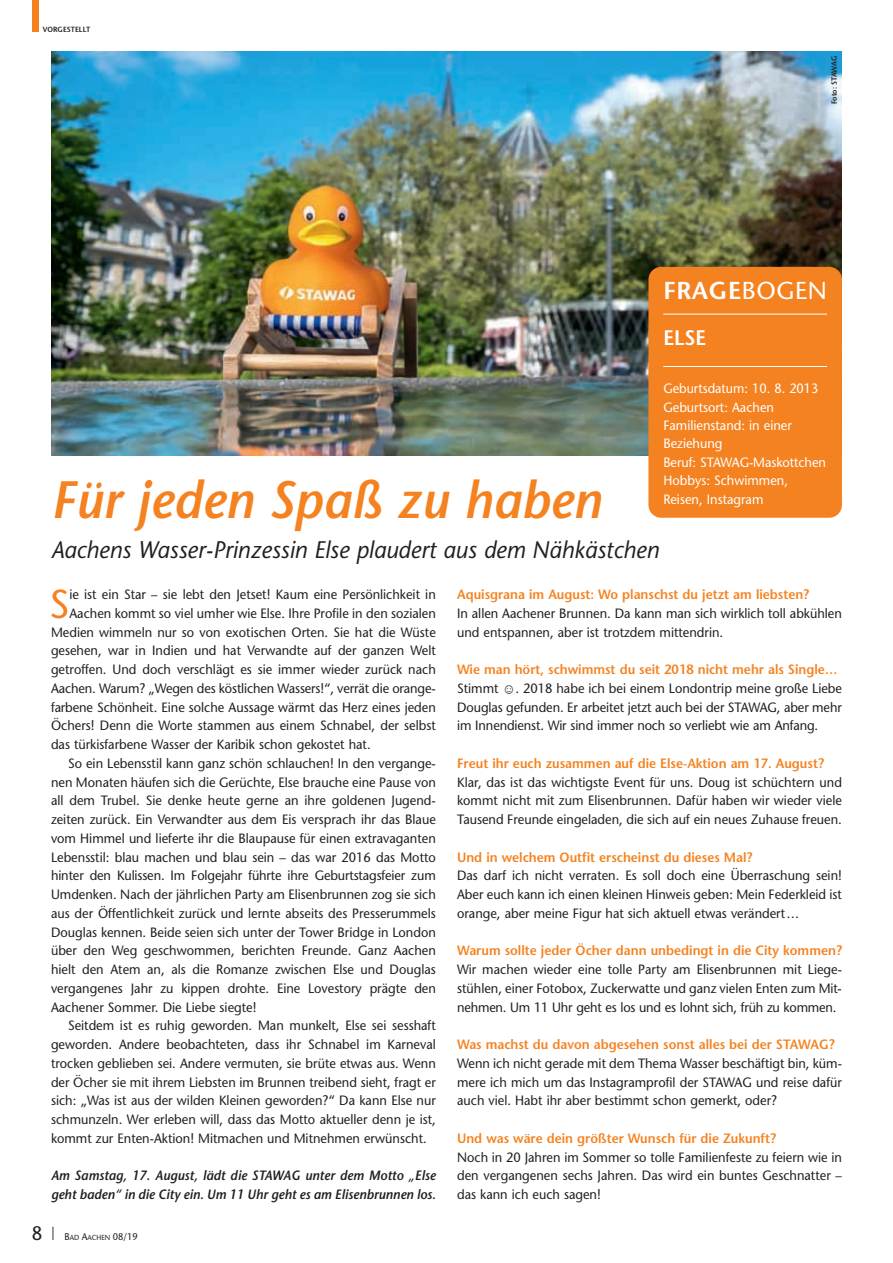
<style>
.page{position:relative;width:893px;height:1263px;background:#fff}
.page>*{position:absolute;margin:0;border:0;box-sizing:border-box;transform-origin:0 0}
.t1{font:italic 600 52.5px "Stone Sans";color:#f58220;scale:.95 1}
.t2{font:40.2px "Stone Sans";color:#f58220;scale:.95 1}
.t3{font:600 24.45px "Stone Sans";letter-spacing:.025em;color:#fff}
.t4{font:italic 24px "Stone Sans";color:#231f20;scale:.95 1}
.t5{font:600 21px "Stone Sans";color:#fff;scale:.95 1}
.t6{font:13.5px/18.8px "Stone Sans";color:#231f20;text-align:justify;scale:.95 1}
.t7{font:600 13.5px "Stone Sans";color:#f58220;scale:.95 1}
.t8{font:13.5px/18.3px "Stone Sans";color:#fff;scale:.94 1}
.t9{font:italic 600 13.5px/18.8px "Stone Sans";color:#231f20;scale:.95 1}
.t10{font:9.75px "Stone Sans";color:#231f20;scale:.95 1}
.t11{font:600 7.5px "Stone Sans";color:#231f20;scale:.95 1}
.s1{font-weight:400}
.s2{font-size:19.5px}
.s3{font-size:18px}
.s4{font-size:7.35px}
.s5{font-weight:600;color:#f58220}
.s6{font-family:"Times New Roman";font-style:italic}
</style>
<div class="page">
<img style="left:51px;top:51px;width:791px;height:404px">
<div style="left:32px;top:0;width:6px;height:32px;background:#f58220"></div>
<div style="left:648px;top:267px;width:194px;height:251px;background:#f58220;border-radius:13px"></div>
<hr style="left:663px;top:366px;width:164px;height:1px;background:#fff">
<hr style="left:663px;top:314px;width:164px;height:1px;background:#fff">
<p class="t11" style="left:43px;top:26px;width:51px">VORGESTELLT</p>
<p class="t11" style="left:831px;top:104px;width:53px;rotate:-90deg">Foto: STAWAG</p>
<h3 class="t3" style="left:663px;top:281px;width:165px">FRAGE<span class="s1">BOGEN</span></h3>
<h3 class="t5" style="left:663px;top:329px;width:47px">ELSE</h3>
<p class="t8" style="left:663px;top:381px;width:174px">Geburtsdatum: 10. 8. 2013<br>Geburtsort: Aachen<br>Familienstand: in einer<br>Beziehung<br>Beruf: STAWAG-Maskottchen<br>Hobbys: Schwimmen,<br>Reisen, Instagram</p>
<h1 class="t1" style="left:51px;top:479px;width:581px">Für jeden Spaß zu haben</h1>
<h3 class="t4" style="left:51px;top:540px;width:642px">Aachens Wasser-Prinzessin Else plaudert aus dem Nähkästchen</h3>
<h2 class="t2" style="left:50px;top:588px;width:22px">S</h2>
<p class="t6" style="left:69px;top:586px;width:387px">ie ist ein Star – sie lebt den Jetset! Kaum eine Persönlichkeit in</p>
<p class="t6" style="left:69px;top:605px;width:387px">Aachen kommt so viel umher wie Else. Ihre Profile in den sozialen</p>
<p class="t6" style="left:51px;top:624px;width:407px">Medien wimmeln nur so von exotischen Orten. Sie hat die Wüste</p>
<p class="t6" style="left:51px;top:643px;width:407px">gesehen, war in Indien und hat Verwandte auf der ganzen Welt</p>
<p class="t6" style="left:51px;top:661px;width:407px">getroffen. Und doch verschlägt es sie immer wieder zurück nach</p>
<p class="t6" style="left:51px;top:680px;width:406px">Aachen. Warum? „Wegen des köstlichen Wassers!“, verrät die orange -</p>
<p class="t6" style="left:51px;top:699px;width:407px">farbene Schönheit. Eine solche Aussage wärmt das Herz eines jeden</p>
<p class="t6" style="left:51px;top:718px;width:407px">Öchers! Denn die Worte stammen aus einem Schnabel, der selbst</p>
<p class="t6" style="left:51px;top:736px;width:338px">das türkisfarbene Wasser der Karibik schon gekostet hat.</p>
<p class="t6" style="left:68px;top:755px;width:389px">So ein Lebensstil kann ganz schön schlauchen! In den vergange-</p>
<p class="t6" style="left:51px;top:774px;width:407px">nen Monaten häufen sich die Gerüchte, Else brauche eine Pause von</p>
<p class="t6" style="left:51px;top:793px;width:407px">all dem Trubel. Sie denke heute gerne an ihre goldenen Jugend -</p>
<p class="t6" style="left:51px;top:811px;width:407px">zeiten zurück. Ein Verwandter aus dem Eis versprach ihr das Blaue</p>
<p class="t6" style="left:51px;top:830px;width:407px">vom Himmel und lieferte ihr die Blaupause für einen extravaganten</p>
<p class="t6" style="left:51px;top:849px;width:407px">Lebensstil: blau machen und blau sein – das war 2016 das Motto</p>
<p class="t6" style="left:51px;top:868px;width:407px">hinter den Kulissen. Im Folgejahr führte ihre Geburtstagsfeier zum</p>
<p class="t6" style="left:51px;top:886px;width:407px">Umdenken. Nach der jährlichen Party am Elisenbrunnen zog sie sich</p>
<p class="t6" style="left:51px;top:905px;width:407px">aus der Öffentlichkeit zurück und lernte abseits des Presserummels</p>
<p class="t6" style="left:51px;top:924px;width:407px">Douglas kennen. Beide seien sich unter der Tower Bridge in London</p>
<p class="t6" style="left:51px;top:943px;width:407px">über den Weg geschwommen, berichten Freunde. Ganz Aachen</p>
<p class="t6" style="left:51px;top:961px;width:407px">hielt den Atem an, als die Romanze zwischen Else und Douglas</p>
<p class="t6" style="left:51px;top:980px;width:407px">vergangenes Jahr zu kippen drohte. Eine Lovestory prägte den</p>
<p class="t6" style="left:51px;top:999px;width:218px">Aachener Sommer. Die Liebe siegte!</p>
<p class="t6" style="left:68px;top:1018px;width:389px">Seitdem ist es ruhig geworden. Man munkelt, Else sei sesshaft</p>
<p class="t6" style="left:51px;top:1036px;width:407px">geworden. Andere beobachteten, dass ihr Schnabel im Karneval</p>
<p class="t6" style="left:51px;top:1055px;width:407px">trocken geblieben sei. Andere vermuten, sie brüte etwas aus. Wenn</p>
<p class="t6" style="left:51px;top:1074px;width:407px">der Öcher sie mit ihrem Liebsten im Brunnen treibend sieht, fragt er</p>
<p class="t6" style="left:51px;top:1093px;width:407px">sich: „Was ist aus der wilden Kleinen geworden?“ Da kann Else nur</p>
<p class="t6" style="left:51px;top:1111px;width:407px">schmunzeln. Wer erleben will, dass das Motto aktueller denn je ist,</p>
<p class="t6" style="left:51px;top:1130px;width:397px">kommt zur Enten-Aktion! Mitmachen und Mitnehmen erwünscht.</p>
<p class="t9" style="left:51px;top:1168px;width:407px">Am Samstag, 17. August, lädt die STAWAG unter dem Motto „Else geht baden“ in die City ein. Um 11 Uhr geht es am Elisenbrunnen los.</p>
<p class="t10" style="left:32px;top:1233px;width:113px"><span class="s2">8</span> <span class="s3">|</span> B<span class="s4">AD</span> A<span class="s4">ACHEN</span> 08/19</p>
<p class="t7" style="left:457px;top:589px;width:372px">Aquisgrana im August: Wo planschst du jetzt am liebsten?</p>
<p class="t6" style="left:457px;top:605px;width:407px">In allen Aachener Brunnen. Da kann man sich wirklich toll abkühlen und entspannen, aber ist trotzdem mittendrin.</p>
<p class="t6" style="left:457px;top:661px;width:407px;text-align:left"><span class="s5">Wie man hört, schwimmst du seit 2018 nicht mehr als Single… </span>Stimmt <span class="s6">☺</span>. 2018 habe ich bei einem Londontrip meine große Liebe Douglas gefunden. Er arbeitet jetzt auch bei der STAWAG, aber mehr im Innendienst. Wir sind immer noch so verliebt wie am Anfang.</p>
<p class="t7" style="left:457px;top:758px;width:388px">Freut ihr euch zusammen auf die Else-Aktion am 17. August?</p>
<p class="t6" style="left:457px;top:774px;width:407px">Klar, das ist das wichtigste Event für uns. Doug ist schüchtern und kommt nicht mit zum Elisenbrunnen. Dafür haben wir wieder viele Tausend Freunde eingeladen, die sich auf ein neues Zuhause freuen.</p>
<p class="t7" style="left:457px;top:852px;width:312px">Und in welchem Outfit erscheinst du dieses Mal?</p>
<p class="t6" style="left:457px;top:868px;width:407px">Das darf ich nicht verraten. Es soll doch eine Überraschung sein!<br>Aber euch kann ich einen kleinen Hinweis geben: Mein Federkleid ist orange, aber meine Figur hat sich aktuell etwas verändert…</p>
<p class="t7" style="left:457px;top:945px;width:407px">Warum sollte jeder Öcher dann unbedingt in die City kommen?</p>
<p class="t6" style="left:457px;top:961px;width:407px">Wir machen wieder eine tolle Party am Elisenbrunnen mit Liege&shy;stühlen, einer Fotobox, Zuckerwatte und ganz vielen Enten zum Mit&shy;nehmen. Um 11 Uhr geht es los und es lohnt sich, früh zu kommen.</p>
<p class="t7" style="left:457px;top:1039px;width:399px">Was machst du davon abgesehen sonst alles bei der STAWAG?</p>
<p class="t6" style="left:457px;top:1055px;width:407px">Wenn ich nicht gerade mit dem Thema Wasser beschäftigt bin, küm&shy;mere ich mich um das Instagramprofil der STAWAG und reise dafür auch viel. Habt ihr aber bestimmt schon gemerkt, oder?</p>
<p class="t7" style="left:457px;top:1133px;width:337px">Und was wäre dein größter Wunsch für die Zukunft?</p>
<p class="t6" style="left:457px;top:1149px;width:407px">Noch in 20 Jahren im Sommer so tolle Familienfeste zu feiern wie in den vergangenen sechs Jahren. Das wird ein buntes Geschnatter – das kann ich euch sagen!</p>
</div>
